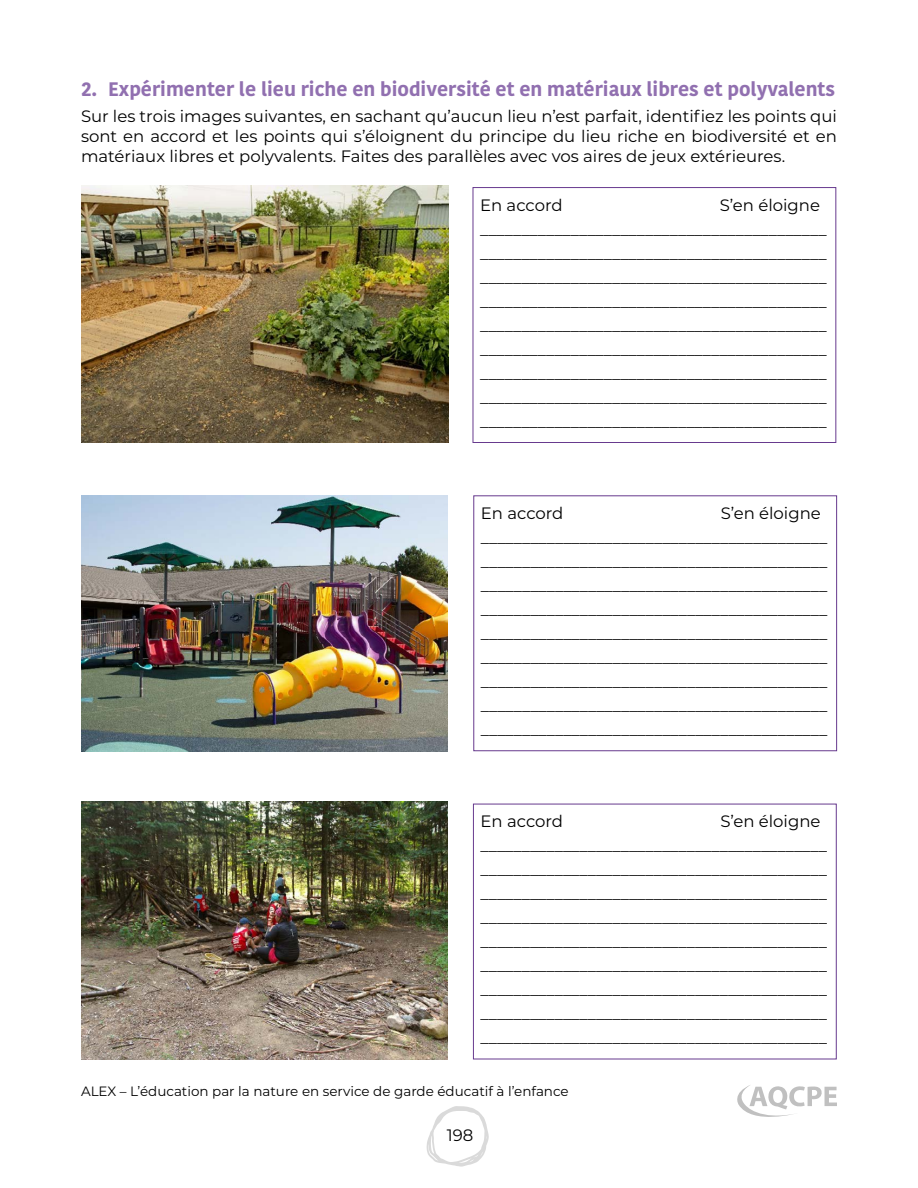
<style>
.page{position:relative;width:918px;height:1188px;background:#fff}
.page>*{position:absolute;margin:0;border:0;box-sizing:border-box;transform-origin:0 0}
.t1{font:700 19.5px "Kohinoor";color:#9170b0}
.t2{font:16.5px/24px "Montserrat";color:#000}
.t3{font:13.5px "Montserrat";color:#000}
</style>
<div class="page">
<svg style="left:426px;top:1106px;width:63px;height:61px"></svg>
<svg style="left:737px;top:1085px;width:100px;height:32px"></svg>
<img style="left:81px;top:186px;width:367px;height:257px">
<div style="left:473px;top:187px;width:363px;height:256px;border:1px solid #673a8e"></div>
<img style="left:81px;top:496px;width:366px;height:255px">
<div style="left:473px;top:495px;width:364px;height:256px;border:1px solid #673a8e"></div>
<img style="left:81px;top:801px;width:366px;height:258px">
<div style="left:473px;top:804px;width:364px;height:255px;border:1px solid #673a8e"></div>
<p class="t1" style="left:81px;top:76px;width:756px">2. Expérimenter le lieu riche en biodiversité et en matériaux libres et polyvalents</p>
<p class="t2" style="left:81px;top:106px;width:758px;line-height:20px;text-align:justify">Sur les trois images suivantes, en sachant qu’aucun lieu n’est parfait, identifiez les points qui sont en accord et les points qui s’éloignent du principe du lieu riche en biodiversité et en matériaux libres et polyvalents. Faites des parallèles avec vos aires de jeux extérieures.</p>
<p class="t2" style="left:480px;top:192px;width:84px">En accord</p>
<p class="t2" style="left:480px;top:192px;width:348px;text-indent:240px">S’en éloigne __________________________________________ __________________________________________ __________________________________________ __________________________________________ __________________________________________ __________________________________________ __________________________________________ __________________________________________ __________________________________________</p>
<p class="t2" style="left:481px;top:500px;width:348px;text-indent:240px">S’en éloigne __________________________________________ __________________________________________ __________________________________________ __________________________________________ __________________________________________ __________________________________________ __________________________________________ __________________________________________ __________________________________________</p>
<p class="t2" style="left:481px;top:500px;width:84px">En accord</p>
<p class="t2" style="left:481px;top:809px;width:348px;text-indent:240px">S’en éloigne __________________________________________ __________________________________________ __________________________________________ __________________________________________ __________________________________________ __________________________________________ __________________________________________ __________________________________________ __________________________________________</p>
<p class="t2" style="left:481px;top:809px;width:84px">En accord</p>
<p class="t3" style="left:81px;top:1082px;width:489px">ALEX – L’éducation par la nature en service de garde éducatif à l’enfance</p>
<p class="t2" style="left:447px;top:1123px;width:28px">198</p>
</div>
